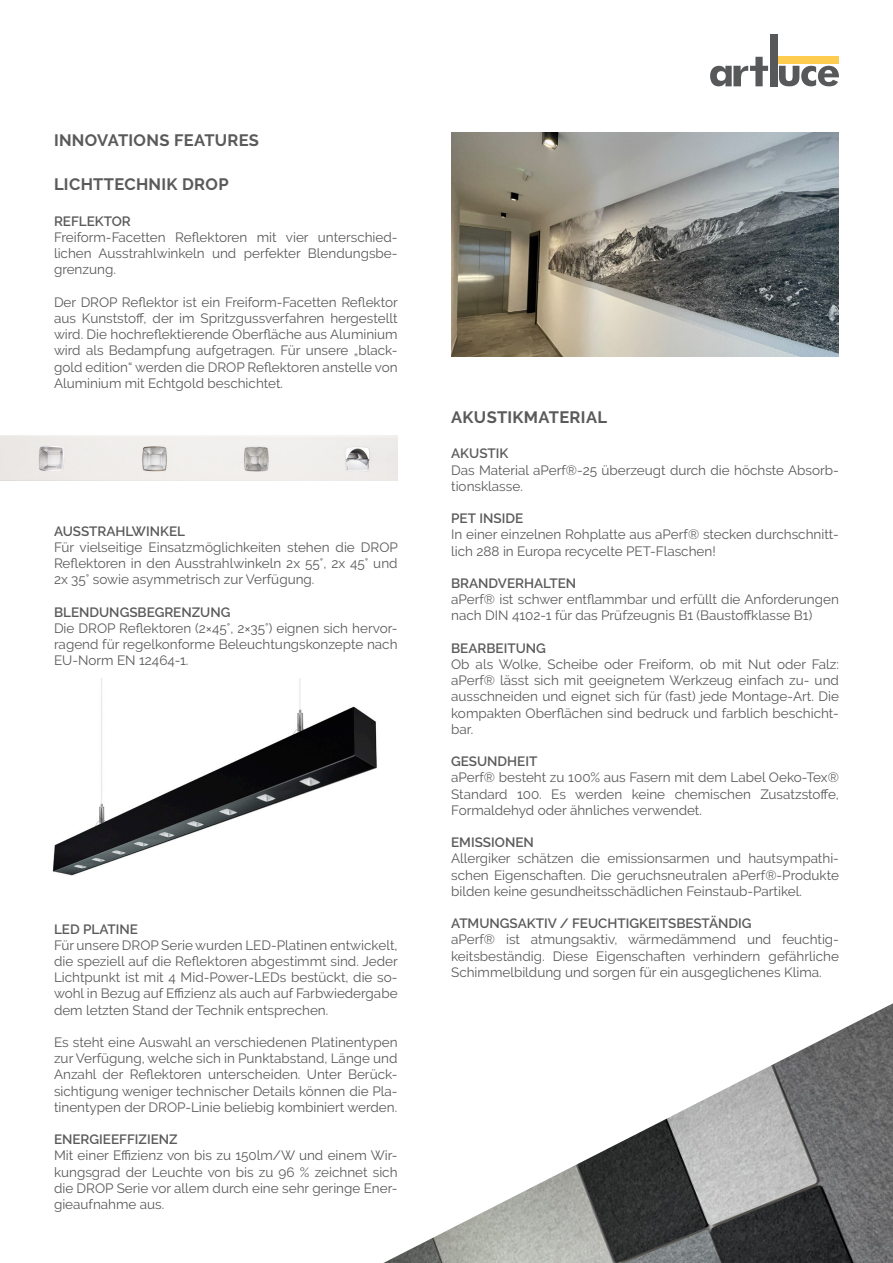
<style>
.page{position:relative;width:893px;height:1263px;background:#fff}
.page>*{position:absolute;margin:0;border:0;box-sizing:border-box;transform-origin:0 0}
.Titel_-_Datenblatt{font:700 16.5px "Raleway";letter-spacing:.02em;color:#5a5a5a}
.t1{font:13.5px/16.2px "Raleway";color:#5a5a5a;text-align:justify}
.t2{font:600 13.5px "Raleway";color:#5a5a5a}
</style>
<div class="page">
<svg style="left:710px;top:57px;width:58px;height:29px"></svg>
<div style="left:770px;top:34px;width:7px;height:52px;background:#57585a"></div>
<svg style="left:779px;top:66px;width:60px;height:20px"></svg>
<div style="left:779px;top:57px;width:60px;height:7px;background:#fecc4e"></div>
<img style="left:0;top:436px;width:398px;height:44px">
<img style="left:451px;top:133px;width:388px;height:224px">
<img style="left:383px;top:1003px;width:510px;height:260px">
<img style="left:52px;top:679px;width:325px;height:197px">
<p class="Titel_-_Datenblatt" style="left:54px;top:131px;width:207px">INNOVATIONS FEATURES</p>
<p class="Titel_-_Datenblatt" style="left:54px;top:175px;width:176px">LICHTTECHNIK DROP</p>
<p class="t2" style="left:54px;top:213px;width:78px">REFLEKTOR</p>
<p class="t1" style="left:54px;top:229px;width:345px">Freiform-Facetten Reflektoren mit vier unterschied&shy;lichen Ausstrahlwinkeln und perfekter Blendungsbe&shy;grenzung.</p>
<p class="t1" style="left:54px;top:294px;width:345px">Der DROP Reflektor ist ein Freiform-Facetten Reflektor aus Kunststoff, der im Spritzgussverfahren hergestellt wird. Die hochreflektierende Oberfläche aus Aluminium wird als Bedampfung aufgetragen. Für unsere „black&shy;gold edition“ werden die DROP Reflektoren anstelle von Aluminium mit Echtgold beschichtet.</p>
<p class="t2" style="left:54px;top:523px;width:133px">AUSSTRAHLWINKEL</p>
<p class="t1" style="left:54px;top:539px;width:345px">Für vielseitige Einsatzmöglichkeiten stehen die DROP Reflektoren in den Ausstrahlwinkeln 2x 55°, 2x 45° und 2x 35° sowie asymmetrisch zur Verfügung.</p>
<p class="t2" style="left:54px;top:604px;width:178px">BLENDUNGSBEGRENZUNG</p>
<p class="t1" style="left:54px;top:620px;width:345px">Die DROP Reflektoren (2×45°, 2×35°) eignen sich hervor&shy;ragend für regelkonforme Beleuchtungskonzepte nach EU-Norm EN 12464-1.</p>
<p class="t2" style="left:54px;top:921px;width:86px">LED PLATINE</p>
<p class="t1" style="left:54px;top:937px;width:345px">Für unsere DROP Serie wurden LED-Platinen entwickelt, die speziell auf die Reflektoren abgestimmt sind. Jeder Lichtpunkt ist mit 4 Mid-Power-LEDs bestückt, die so&shy;wohl in Bezug auf Effizienz als auch auf Farbwiedergabe dem letzten Stand der Technik entsprechen.</p>
<p class="t1" style="left:54px;top:1034px;width:345px">Es steht eine Auswahl an verschiedenen Platinentypen zur Verfügung, welche sich in Punktabstand, Länge und Anzahl der Reflektoren unterscheiden. Unter Berück&shy;sichtigung weniger technischer Details können die Pla&shy;tinentypen der DROP-Linie beliebig kombiniert werden.</p>
<p class="t2" style="left:54px;top:1132px;width:125px">ENERGIEEFFIZIENZ</p>
<p class="t1" style="left:54px;top:1147px;width:345px">Mit einer Effizienz von bis zu 150lm/W und einem Wir&shy;kungsgrad der Leuchte von bis zu 96 % zeichnet sich die DROP Serie vor allem durch eine sehr geringe Ener&shy;gieaufnahme aus.</p>
<p class="Titel_-_Datenblatt" style="left:451px;top:407px;width:157px">AKUSTIKMATERIAL</p>
<p class="t2" style="left:451px;top:446px;width:59px">AKUSTIK</p>
<p class="t1" style="left:451px;top:462px;width:389px">Das Material aPerf®-25 überzeugt durch die höchste Absorb&shy;tionsklasse.</p>
<p class="t2" style="left:451px;top:511px;width:74px">PET INSIDE</p>
<p class="t1" style="left:451px;top:526px;width:389px">In einer einzelnen Rohplatte aus aPerf® stecken durchschnitt&shy;lich 288 in Europa recycelte PET-Flaschen!</p>
<p class="t2" style="left:451px;top:575px;width:127px">BRANDVERHALTEN</p>
<p class="t1" style="left:451px;top:591px;width:384px">aPerf® ist schwer entflammbar und erfüllt die Anforderungen nach DIN 4102-1 für das Prüfzeugnis B1 (Baustoffklasse B1)</p>
<p class="t2" style="left:451px;top:640px;width:96px">BEARBEITUNG</p>
<p class="t1" style="left:451px;top:656px;width:389px;text-align:left">Ob als Wolke, Scheibe oder Freiform, ob mit Nut oder Falz: aPerf® lässt sich mit geeignetem Werkzeug einfach zu- und ausschneiden und eignet sich für (fast) jede Montage-Art. Die kompakten Oberflächen sind bedruck und farblich beschicht&shy;bar.</p>
<p class="t2" style="left:451px;top:754px;width:88px">GESUNDHEIT</p>
<p class="t1" style="left:451px;top:769px;width:389px;text-align:left">aPerf® besteht zu 100% aus Fasern mit dem Label Oeko-Tex®<br>Standard 100. Es werden keine chemischen Zusatzstoffe,<br>Formaldehyd oder ähnliches verwendet.</p>
<p class="t2" style="left:451px;top:835px;width:84px">EMISSIONEN</p>
<p class="t1" style="left:451px;top:850px;width:389px;text-align:left">Allergiker schätzen die emissionsarmen und hautsympathi&shy;schen Eigenschaften. Die geruchsneutralen aPerf®-Produkte bilden keine gesundheitsschädlichen Feinstaub-Partikel.</p>
<p class="t2" style="left:451px;top:916px;width:302px">ATMUNGSAKTIV / FEUCHTIGKEITSBESTÄNDIG</p>
<p class="t1" style="left:451px;top:931px;width:39px">aPerf®</p>
<p class="t1" style="left:451px;top:931px;width:389px;text-indent:55px">ist atmungsaktiv, wärmedämmend und feuchtig&shy;keitsbeständig. Diese Eigenschaften verhindern gefährliche Schimmelbildung und sorgen für ein ausgeglichenes Klima.</p>
</div>
